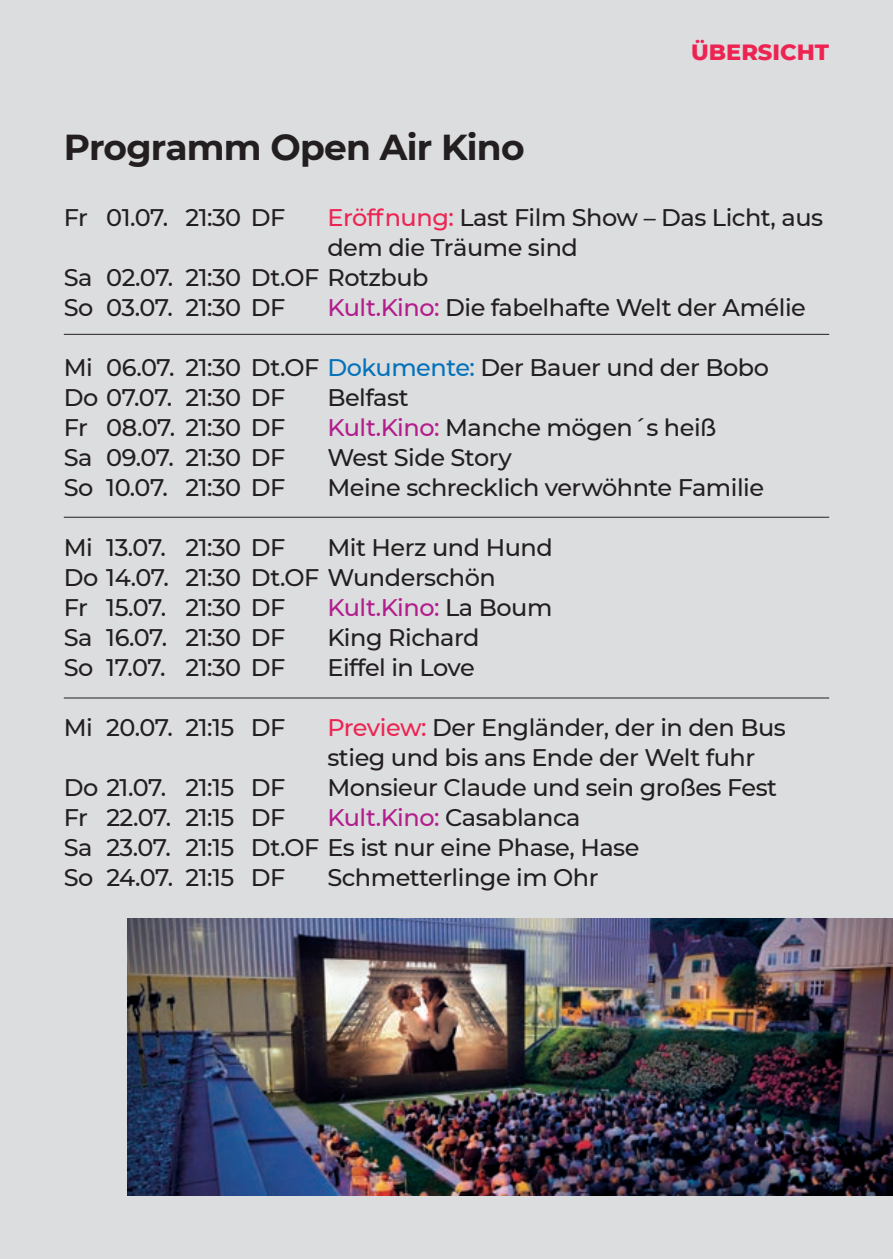
<style>
.page{position:relative;width:893px;height:1259px;background:#dcdddf}
.page>*{position:absolute;margin:0;border:0;box-sizing:border-box;transform-origin:0 0}
.t1{font:700 36px "Montserrat";letter-spacing:-.02em;color:#231f20}
.t2{font:500 24px/30px "Montserrat";letter-spacing:-.02em;color:#231f20}
.t3{font:500 24px "Montserrat";letter-spacing:-.02em;color:#b21e8d}
.t4{font:800 22.5px "Montserrat";color:#ed2452}
.s1{color:#ed2452}
.s2{color:#b21e8d}
.s3{color:#0372bb}
.s4{color:#231f20}
</style>
<div class="page">
<hr style="left:64px;top:334px;width:765px;height:1px;background:#231f20">
<hr style="left:64px;top:517px;width:765px;height:1px;background:#231f20">
<hr style="left:64px;top:697px;width:765px;height:1px;background:#231f20">
<img style="left:128px;top:918px;width:765px;height:277px">
<h1 class="t1" style="left:64px;top:121px;width:462px">Programm Open Air Kino</h1>
<p class="t4" style="left:691px;top:36px;width:139px">ÜBERSICHT</p>
<p class="t2" style="left:64px;top:201px;width:223px">Fr 01.07. 21:30 DF</p>
<p class="t2" style="left:327px;top:201px;width:497px"><span class="s1">Eröffnung:</span> Last Film Show – Das Licht, aus</p>
<p class="t2" style="left:327px;top:231px;width:252px">dem die Träume sind</p>
<p class="t2" style="left:64px;top:261px;width:366px">Sa 02.07. 21:30 Dt.OF Rotzbub</p>
<p class="t2" style="left:64px;top:291px;width:223px">So 03.07. 21:30 DF</p>
<p class="t2" style="left:327px;top:291px;width:480px"><span class="s2">Kult.Kino:</span> Die fabelhafte Welt der Amélie</p>
<p class="t2" style="left:64px;top:351px;width:707px">Mi 06.07. 21:30 Dt.OF <span class="s3">Dokumente:</span> Der Bauer und der Bobo<br>Do 07.07. 21:30 DF</p>
<p class="t2" style="left:327px;top:381px;width:83px">Belfast</p>
<p class="t2" style="left:64px;top:411px;width:223px">Fr 08.07. 21:30 DF</p>
<p class="t2" style="left:327px;top:411px;width:391px"><span class="s2">Kult.Kino:</span> Manche mögen´s heiß</p>
<p class="t2" style="left:64px;top:441px;width:223px">Sa 09.07. 21:30 DF</p>
<p class="t2" style="left:327px;top:441px;width:186px">West Side Story</p>
<p class="t2" style="left:64px;top:471px;width:223px">So 10.07. 21:30 DF</p>
<p class="t2" style="left:327px;top:471px;width:438px">Meine schrecklich verwöhnte Familie</p>
<p class="t2" style="left:64px;top:531px;width:223px">Mi 13.07. 21:30 DF</p>
<p class="t2" style="left:64px;top:531px;width:490px;text-indent:264px">Mit Herz und Hund<br>Do 14.07. 21:30 Dt.OF Wunderschön<br>Fr 15.07. 21:30 DF</p>
<p class="t3" style="left:327px;top:590px;width:226px">Kult.Kino: <span class="s4">La Boum</span></p>
<p class="t2" style="left:64px;top:621px;width:223px">Sa 16.07. 21:30 DF</p>
<p class="t2" style="left:327px;top:621px;width:154px">King Richard</p>
<p class="t2" style="left:64px;top:651px;width:223px">So 17.07. 21:30 DF</p>
<p class="t2" style="left:327px;top:651px;width:149px">Eiffel in Love</p>
<p class="t2" style="left:64px;top:711px;width:223px">Mi 20.07. 21:15 DF</p>
<p class="t2" style="left:327px;top:711px;width:460px"><span class="s1">Preview:</span> Der Engländer, der in den Bus stieg und bis ans Ende der Welt fuhr</p>
<p class="t2" style="left:64px;top:771px;width:223px">Do 21.07. 21:15 DF</p>
<p class="t2" style="left:327px;top:771px;width:451px">Monsieur Claude und sein großes Fest</p>
<p class="t2" style="left:64px;top:801px;width:223px">Fr 22.07. 21:15 DF</p>
<p class="t2" style="left:64px;top:801px;width:577px;text-indent:264px"><span class="s2">Kult.Kino:</span> Casablanca<br>Sa 23.07. 21:15 Dt.OF Es ist nur eine Phase, Hase<br>So 24.07. 21:15 DF</p>
<p class="t2" style="left:327px;top:861px;width:273px">Schmetterlinge im Ohr</p>
</div>
